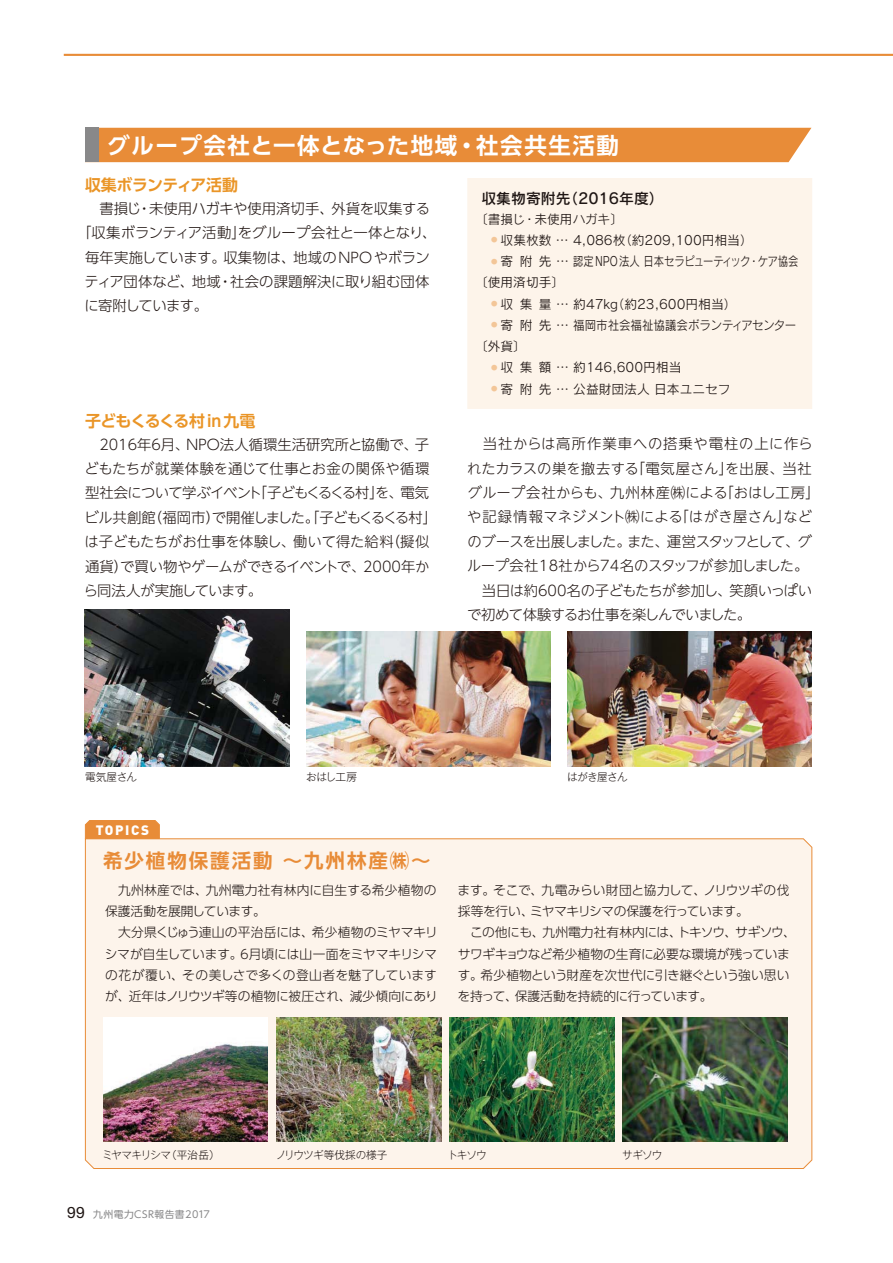
<style>
.page{position:relative;width:893px;height:1263px;background:#fff}
.page>*{position:absolute;margin:0;border:0;box-sizing:border-box;transform-origin:0 0}
.t1{font:22.5px "UD Shin Go Pro De Bold 90 msp RKSJ H";letter-spacing:.07em;color:#fff}
.t2{font:19.5px "UD Shin Go Pro De Bold 90 msp RKSJ H";letter-spacing:.1em;color:#e88c38}
.t3{font:15.9px "UD Shin Go Pro De Bold 90 msp RKSJ H";letter-spacing:-.04em;color:#ea9527}
.t4{font:15.9px "UD Shin Go Pro De Bold 90 msp RKSJ H";letter-spacing:-.02em;color:#ea9527}
.t5{font:14.85px "Rodin Pro DB 90 msp RKSJ H";color:#1f1614}
.t6{font:14.4px/24.5px "UD Shin Go NT Pro Light 90 msp RKSJ H";letter-spacing:-.01em;color:#231815}
.t7{font:14.4px "UD Shin Go Pro Light 90 msp RKSJ H";color:#231815}
.t8{font:14.4px "UD Shin Go Pro Light 90 msp RKSJ H";letter-spacing:-.035em;color:#231815}
.t9{font:900 13.5px "DIN";letter-spacing:.12em;color:#fff}
.t10{font:12.75px/21.3px "UD Shin Go Pro Light 90 msp RKSJ H";letter-spacing:-.015em;color:#1f1614}
.t11{font:12.75px/21.3px "Rodin Pro M 90 msp RKSJ H";color:#1f1614}
.t12{font:10.65px "Gothic MB101 Pro Light 90 msp RKSJ H";letter-spacing:-.045em;color:#1f1614}
.t13{font:10.65px "Gothic MB101 Pro Light 90 msp RKSJ H";letter-spacing:-.015em;color:#1f1614}
.t14{font:9.75px "UD Shin Go Pro Regular 90 msp RKSJ H";letter-spacing:.05em;color:#888889}
.s1{font-family:"Helvetica Neue LT Std";font-size:15.75px;color:#1f1614}
</style>
<div class="page">
<hr style="left:64px;top:54px;width:829px;height:2px;background:#e88c38">
<img style="left:85px;top:610px;width:205px;height:157px">
<div style="left:468px;top:179px;width:344px;height:229px;background:#fdf4ea"></div>
<div style="left:468px;top:178px;width:344px;height:231px;border:1px solid #fdf4ea"></div>
<div style="left:99px;top:128px;width:712px;height:34px;background:#e88c38"></div>
<div style="left:85px;top:128px;width:14px;height:34px;background:#888889"></div>
<div style="left:85px;top:838px;width:727px;height:331px;background:#fdf4eb"></div>
<svg style="left:85px;top:820px;width:75px;height:19px"></svg>
<img style="left:103px;top:1017px;width:165px;height:124px">
<img style="left:449px;top:1017px;width:165px;height:124px">
<img style="left:276px;top:1017px;width:165px;height:124px">
<img style="left:623px;top:1017px;width:165px;height:124px">
<img style="left:306px;top:631px;width:245px;height:135px">
<img style="left:567px;top:631px;width:245px;height:135px">
<h1 class="t1" style="left:107px;top:137px;width:513px">グループ会社と一体となった地域・社会共生活動</h1>
<p class="t4" style="left:85px;top:179px;width:155px">収集ボランティア活動</p>
<p class="t7" style="left:85px;top:203px;width:347px">　書損じ・未使用ハガキや使用済切手、外貨を収集する</p>
<p class="t7" style="left:77px;top:227px;width:361px">「収集ボランティア活動」をグループ会社と一体となり、</p>
<p class="t7" style="left:85px;top:252px;width:346px">毎年実施しています。収集物は、地域のNPOやボラン</p>
<p class="t7" style="left:85px;top:276px;width:346px">ティア団体など、地域・社会の課題解決に取り組む団体</p>
<p class="t8" style="left:84px;top:301px;width:125px">に寄附しています。</p>
<p class="t3" style="left:85px;top:415px;width:172px">子どもくるくる村 in 九電</p>
<p class="t6" style="left:84px;top:434px;width:355px;text-indent:15px">2016年6月、ＮＰＯ法人循環生活研究所と協働で、子どもたちが就業体験を通じて仕事とお金の関係や循環型社会について学ぶイベント「子どもくるくる村」を、電気ビル共創館（福岡市）で開催しました。「子どもくるくる村」は子どもたちがお仕事を体験し、働いて得た給料（擬似通貨）で買い物やゲームができるイベントで、2000年から同法人が実施しています。</p>
<p class="t5" style="left:481px;top:193px;width:184px">収集物寄附先（2016年度）</p>
<p class="t11" style="left:475px;top:210px;width:150px">〔書損じ・未使用ハガキ〕</p>
<p class="t11" style="left:491px;top:231px;width:263px"><sup>●</sup> 収集枚数 … 4,086枚（約209,100円相当）</p>
<p class="t11" style="left:475px;top:252px;width:325px;text-indent:16px"><sup>●</sup> 寄 附 先 … 認定 NPO法人 日本セラピューティック・ケア協会〔使用済切手〕</p>
<p class="t11" style="left:491px;top:295px;width:247px"><sup>●</sup> 収 集 量 … 約47kg（約23,600円相当）</p>
<p class="t11" style="left:475px;top:316px;width:323px;text-indent:16px"><sup>●</sup> 寄 附 先 … 福岡市社会福祉協議会ボランティアセンター〔外貨〕</p>
<p class="t11" style="left:491px;top:359px;width:192px"><sup>●</sup> 収 集 額 … 約146,600円相当</p>
<p class="t11" style="left:491px;top:380px;width:241px"><sup>●</sup> 寄 附 先 … 公益財団法人 日本ユニセフ</p>
<p class="t6" style="left:467px;top:433px;width:354px">　当社からは高所作業車への搭乗や電柱の上に作られたカラスの巣を撤去する「電気屋さん」を出展、当社グループ会社からも、九州林産㈱による「おはし工房」や記録情報マネジメント㈱による「はがき屋さん」などのブースを出展しました。また、運営スタッフとして、グループ会社18社から74名のスタッフが参加しました。　当日は約600名の子どもたちが参加し、笑顔いっぱいで初めて体験するお仕事を楽しんでいました。</p>
<p class="t12" style="left:85px;top:773px;width:53px">電気屋さん</p>
<p class="t12" style="left:306px;top:773px;width:52px">おはし工房</p>
<p class="t12" style="left:567px;top:773px;width:62px">はがき屋さん</p>
<p class="t9" style="left:96px;top:821px;width:55px">TOPICS</p>
<h2 class="t2" style="left:103px;top:853px;width:329px">希少植物保護活動 ～九州林産㈱～</h2>
<p class="t10" style="left:105px;top:881px;width:335px">　九州林産では、九州電力社有林内に自生する希少植物の保護活動を展開しています。<br>　大分県くじゅう連山の平治岳には、希少植物のミヤマキリシマが自生しています。６月頃には山一面をミヤマキリシマの花が覆い、その美しさで多くの登山者を魅了していますが、近年はノリウツギ等の植物に被圧され、減少傾向にあり</p>
<p class="t10" style="left:457px;top:881px;width:340px">ます。そこで、九電みらい財団と協力して、ノリウツギの伐採等を行い、ミヤマキリシマの保護を行っています。<br>　この他にも、九州電力社有林内には、トキソウ、サギソウ、サワギキョウなど希少植物の生育に必要な環境が残っています。希少植物という財産を次世代に引き継ぐという強い思いを持って、保護活動を持続的に行っています。</p>
<p class="t12" style="left:102px;top:1151px;width:119px">ミヤマキリシマ（平治岳）</p>
<p class="t13" style="left:276px;top:1151px;width:113px">ノリウツギ等伐採の様子</p>
<p class="t12" style="left:447px;top:1151px;width:41px">トキソウ</p>
<p class="t12" style="left:622px;top:1151px;width:42px">サギソウ</p>
<p class="t14" style="left:67px;top:1210px;width:144px"><span class="s1">99</span> 九州電力CSR報告書2017</p>
</div>
